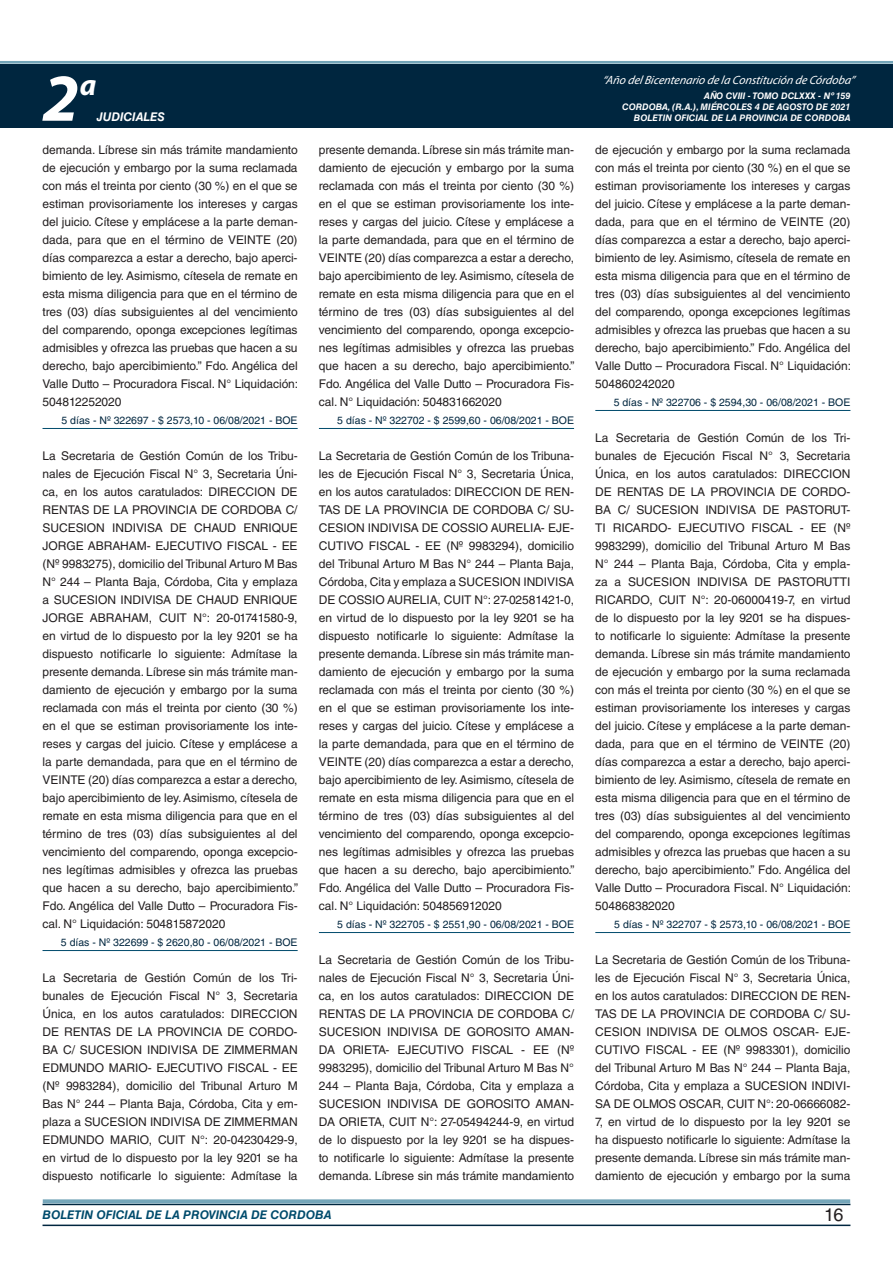
<style>
.page{position:relative;width:893px;height:1263px;background:#fff}
.page>*{position:absolute;margin:0;border:0;box-sizing:border-box;transform-origin:0 0}
.t1{font:italic 700 67.5px "Myriad Pro";color:#fff}
.t2{font:italic 700 30px "Myriad Pro";color:#fff}
.t3{font:18px "Helvetica LT Std";color:#231f20}
.t4{font:12px/18px "Helvetica LT Std";letter-spacing:-.005em;color:#231f20;text-align:justify}
.t5{font:italic 12px "Myriad Pro";color:#fff}
.t6{font:italic 700 12px "Helvetica LT Std";color:#004b6c}
.t7{font:italic 700 12px "Helvetica LT Std";color:#fff}
.t8{font:10.5px "Helvetica LT Std";color:#00263f}
.t9{font:italic 700 9px/10.8px "Helvetica LT Std";color:#fff;text-align:right}
</style>
<div class="page">
<div style="left:0;top:61px;width:893px;height:6px;background:#fff;opacity:.75"></div>
<div style="left:0;top:64px;width:893px;height:64px;background:#00263f"></div>
<hr style="left:43px;top:1224px;width:807px;height:2px;background:#00263f">
<div style="left:42px;top:1198px;width:809px;height:8px;background:#fff;opacity:.75"></div>
<hr style="left:43px;top:428px;width:255px;height:1px;background:#004b6c">
<hr style="left:43px;top:950px;width:255px;height:1px;background:#004b6c">
<hr style="left:319px;top:428px;width:255px;height:1px;background:#004b6c">
<hr style="left:319px;top:932px;width:255px;height:1px;background:#004b6c">
<hr style="left:595px;top:410px;width:255px;height:1px;background:#004b6c">
<hr style="left:595px;top:932px;width:255px;height:1px;background:#004b6c">
<p class="t5" style="left:603px;top:72px;width:254px">“Año delBicentenario de la Constitución de Córdoba”</p>
<h1 class="t1" style="left:43px;top:54px;width:38px">2</h1>
<h2 class="t2" style="left:80px;top:66px;width:18px">a</h2>
<p class="t9" style="left:622px;top:91px;width:230px">AÑO CVIII - TOMO DCLXXX - Nº 159<br>CORDOBA, (R.A.), MIÉRCOLES 4 DE AGOSTO DE 2021</p>
<p class="t7" style="left:97px;top:110px;width:70px">JUDICIALES</p>
<p class="t9" style="left:634px;top:112px;width:218px">BOLETIN OFICIAL DE LA PROVINCIA DE CORDOBA</p>
<p class="t4" style="left:43px;top:141px;width:257px">demanda. Líbrese sin más trámite mandamiento de ejecución y embargo por la suma reclamada con más el treinta por ciento (30 %) en el que se estiman provisoriamente los intereses y cargas del juicio. Cítese y emplácese a la parte deman&shy;dada, para que en el término de VEINTE (20) días comparezca a estar a derecho, bajo aperci&shy;bimiento de ley. Asimismo, cítesela de remate en esta misma diligencia para que en el término de tres (03) días subsiguientes al del vencimiento del comparendo, oponga excepciones legítimas admisibles y ofrezca las pruebas que hacen a su derecho, bajo apercibimiento.” Fdo. Angélica del Valle Dutto – Procuradora Fiscal. N° Liquidación:<br>504812252020</p>
<p class="t8" style="left:61px;top:414px;width:238px">5 días - Nº 322697 - $ 2573,10 - 06/08/2021 - BOE</p>
<p class="t4" style="left:43px;top:447px;width:257px">La Secretaria de Gestión Común de los Tribu&shy;nales de Ejecución Fiscal N° 3, Secretaria Úni&shy;ca, en los autos caratulados: DIRECCION DE RENTAS DE LA PROVINCIA DE CORDOBA C/ SUCESION INDIVISA DE CHAUD ENRIQUE JORGE ABRAHAM- EJECUTIVO FISCAL - EE (Nº 9983275), domicilio del Tribunal Arturo M Bas N° 244 – Planta Baja, Córdoba, Cita y emplaza a SUCESION INDIVISA DE CHAUD ENRIQUE JORGE ABRAHAM, CUIT N°: 20-01741580-9, en virtud de lo dispuesto por la ley 9201 se ha dispuesto notificarle lo siguiente: Admítase la presente demanda. Líbrese sin más trámite man&shy;damiento de ejecución y embargo por la suma reclamada con más el treinta por ciento (30 %) en el que se estiman provisoriamente los inte&shy;reses y cargas del juicio. Cítese y emplácese a la parte demandada, para que en el término de VEINTE (20) días comparezca a estar a derecho, bajo apercibimiento de ley. Asimismo, cítesela de remate en esta misma diligencia para que en el término de tres (03) días subsiguientes al del vencimiento del comparendo, oponga excepcio&shy;nes legítimas admisibles y ofrezca las pruebas que hacen a su derecho, bajo apercibimiento.” Fdo. Angélica del Valle Dutto – Procuradora Fis&shy;cal. N° Liquidación: 504815872020</p>
<p class="t8" style="left:61px;top:936px;width:238px">5 días - Nº 322699 - $ 2620,80 - 06/08/2021 - BOE</p>
<p class="t4" style="left:43px;top:969px;width:257px">La Secretaria de Gestión Común de los Tri&shy;bunales de Ejecución Fiscal N° 3, Secretaria Única, en los autos caratulados: DIRECCION DE RENTAS DE LA PROVINCIA DE CORDO-BA C/ SUCESION INDIVISA DE ZIMMERMAN EDMUNDO MARIO- EJECUTIVO FISCAL - EE (Nº 9983284), domicilio del Tribunal Arturo M Bas N° 244 – Planta Baja, Córdoba, Cita y em&shy;plaza a SUCESION INDIVISA DE ZIMMERMAN EDMUNDO MARIO, CUIT N°: 20-04230429-9, en virtud de lo dispuesto por la ley 9201 se ha dispuesto notificarle lo siguiente: Admítase la</p>
<p class="t4" style="left:319px;top:141px;width:257px">presente demanda. Líbrese sin más trámite man&shy;damiento de ejecución y embargo por la suma reclamada con más el treinta por ciento (30 %) en el que se estiman provisoriamente los inte&shy;reses y cargas del juicio. Cítese y emplácese a la parte demandada, para que en el término de VEINTE (20) días comparezca a estar a derecho, bajo apercibimiento de ley. Asimismo, cítesela de remate en esta misma diligencia para que en el término de tres (03) días subsiguientes al del vencimiento del comparendo, oponga excepcio&shy;nes legítimas admisibles y ofrezca las pruebas que hacen a su derecho, bajo apercibimiento.” Fdo. Angélica del Valle Dutto – Procuradora Fis&shy;cal. N° Liquidación: 504831662020</p>
<p class="t8" style="left:337px;top:414px;width:238px">5 días - Nº 322702 - $ 2599,60 - 06/08/2021 - BOE</p>
<p class="t4" style="left:319px;top:447px;width:257px">La Secretaria de Gestión Común de los Tribuna&shy;les de Ejecución Fiscal N° 3, Secretaria Única, en los autos caratulados: DIRECCION DE REN-TAS DE LA PROVINCIA DE CORDOBA C/ SU-CESION INDIVISA DE COSSIO AURELIA- EJE-CUTIVO FISCAL - EE (Nº 9983294), domicilio del Tribunal Arturo M Bas N° 244 – Planta Baja, Córdoba, Cita y emplaza a SUCESION INDIVISA DE COSSIO AURELIA, CUIT N°: 27-02581421-0, en virtud de lo dispuesto por la ley 9201 se ha dispuesto notificarle lo siguiente: Admítase la presente demanda. Líbrese sin más trámite man&shy;damiento de ejecución y embargo por la suma reclamada con más el treinta por ciento (30 %) en el que se estiman provisoriamente los inte&shy;reses y cargas del juicio. Cítese y emplácese a la parte demandada, para que en el término de VEINTE (20) días comparezca a estar a derecho, bajo apercibimiento de ley. Asimismo, cítesela de remate en esta misma diligencia para que en el término de tres (03) días subsiguientes al del vencimiento del comparendo, oponga excepcio&shy;nes legítimas admisibles y ofrezca las pruebas que hacen a su derecho, bajo apercibimiento.” Fdo. Angélica del Valle Dutto – Procuradora Fis&shy;cal. N° Liquidación: 504856912020</p>
<p class="t8" style="left:337px;top:918px;width:238px">5 días - Nº 322705 - $ 2551,90 - 06/08/2021 - BOE</p>
<p class="t4" style="left:319px;top:951px;width:257px">La Secretaria de Gestión Común de los Tribu&shy;nales de Ejecución Fiscal N° 3, Secretaria Úni&shy;ca, en los autos caratulados: DIRECCION DE RENTAS DE LA PROVINCIA DE CORDOBA C/ SUCESION INDIVISA DE GOROSITO AMAN-DA ORIETA- EJECUTIVO FISCAL - EE (Nº 9983295), domicilio del Tribunal Arturo M Bas N° 244 – Planta Baja, Córdoba, Cita y emplaza a SUCESION INDIVISA DE GOROSITO AMAN-DA ORIETA, CUIT N°: 27-05494244-9, en virtud de lo dispuesto por la ley 9201 se ha dispues&shy;to notificarle lo siguiente: Admítase la presente demanda. Líbrese sin más trámite mandamiento</p>
<p class="t4" style="left:595px;top:141px;width:257px">de ejecución y embargo por la suma reclamada con más el treinta por ciento (30 %) en el que se estiman provisoriamente los intereses y cargas del juicio. Cítese y emplácese a la parte deman&shy;dada, para que en el término de VEINTE (20) días comparezca a estar a derecho, bajo aperci&shy;bimiento de ley. Asimismo, cítesela de remate en esta misma diligencia para que en el término de tres (03) días subsiguientes al del vencimiento del comparendo, oponga excepciones legítimas admisibles y ofrezca las pruebas que hacen a su derecho, bajo apercibimiento.” Fdo. Angélica del Valle Dutto – Procuradora Fiscal. N° Liquidación:<br>504860242020</p>
<p class="t8" style="left:614px;top:396px;width:238px">5 días - Nº 322706 - $ 2594,30 - 06/08/2021 - BOE</p>
<p class="t4" style="left:595px;top:429px;width:257px">La Secretaria de Gestión Común de los Tri&shy;bunales de Ejecución Fiscal N° 3, Secretaria Única, en los autos caratulados: DIRECCION DE RENTAS DE LA PROVINCIA DE CORDO-BA C/ SUCESION INDIVISA DE PASTORUT-TI RICARDO- EJECUTIVO FISCAL - EE (Nº 9983299), domicilio del Tribunal Arturo M Bas N° 244 – Planta Baja, Córdoba, Cita y empla&shy;za a SUCESION INDIVISA DE PASTORUTTI RICARDO, CUIT N°: 20-06000419-7, en virtud de lo dispuesto por la ley 9201 se ha dispues&shy;to notificarle lo siguiente: Admítase la presente demanda. Líbrese sin más trámite mandamiento de ejecución y embargo por la suma reclamada con más el treinta por ciento (30 %) en el que se estiman provisoriamente los intereses y cargas del juicio. Cítese y emplácese a la parte deman&shy;dada, para que en el término de VEINTE (20) días comparezca a estar a derecho, bajo aperci&shy;bimiento de ley. Asimismo, cítesela de remate en esta misma diligencia para que en el término de tres (03) días subsiguientes al del vencimiento del comparendo, oponga excepciones legítimas admisibles y ofrezca las pruebas que hacen a su derecho, bajo apercibimiento.” Fdo. Angélica del Valle Dutto – Procuradora Fiscal. N° Liquidación:<br>504868382020</p>
<p class="t8" style="left:614px;top:918px;width:238px">5 días - Nº 322707 - $ 2573,10 - 06/08/2021 - BOE</p>
<p class="t4" style="left:595px;top:951px;width:257px">La Secretaria de Gestión Común de los Tribuna&shy;les de Ejecución Fiscal N° 3, Secretaria Única, en los autos caratulados: DIRECCION DE REN-TAS DE LA PROVINCIA DE CORDOBA C/ SU-CESION INDIVISA DE OLMOS OSCAR- EJE-CUTIVO FISCAL - EE (Nº 9983301), domicilio del Tribunal Arturo M Bas N° 244 – Planta Baja, Córdoba, Cita y emplaza a SUCESION INDIVI-SA DE OLMOS OSCAR, CUIT N°: 20-06666082- 7, en virtud de lo dispuesto por la ley 9201 se ha dispuesto notificarle lo siguiente: Admítase la presente demanda. Líbrese sin más trámite man&shy;damiento de ejecución y embargo por la suma</p>
<p class="t6" style="left:43px;top:1208px;width:290px">BOLETIN OFICIAL DE LA PROVINCIA DE CORDOBA</p>
<h3 class="t3" style="left:824px;top:1204px;width:21px">16</h3>
</div>
